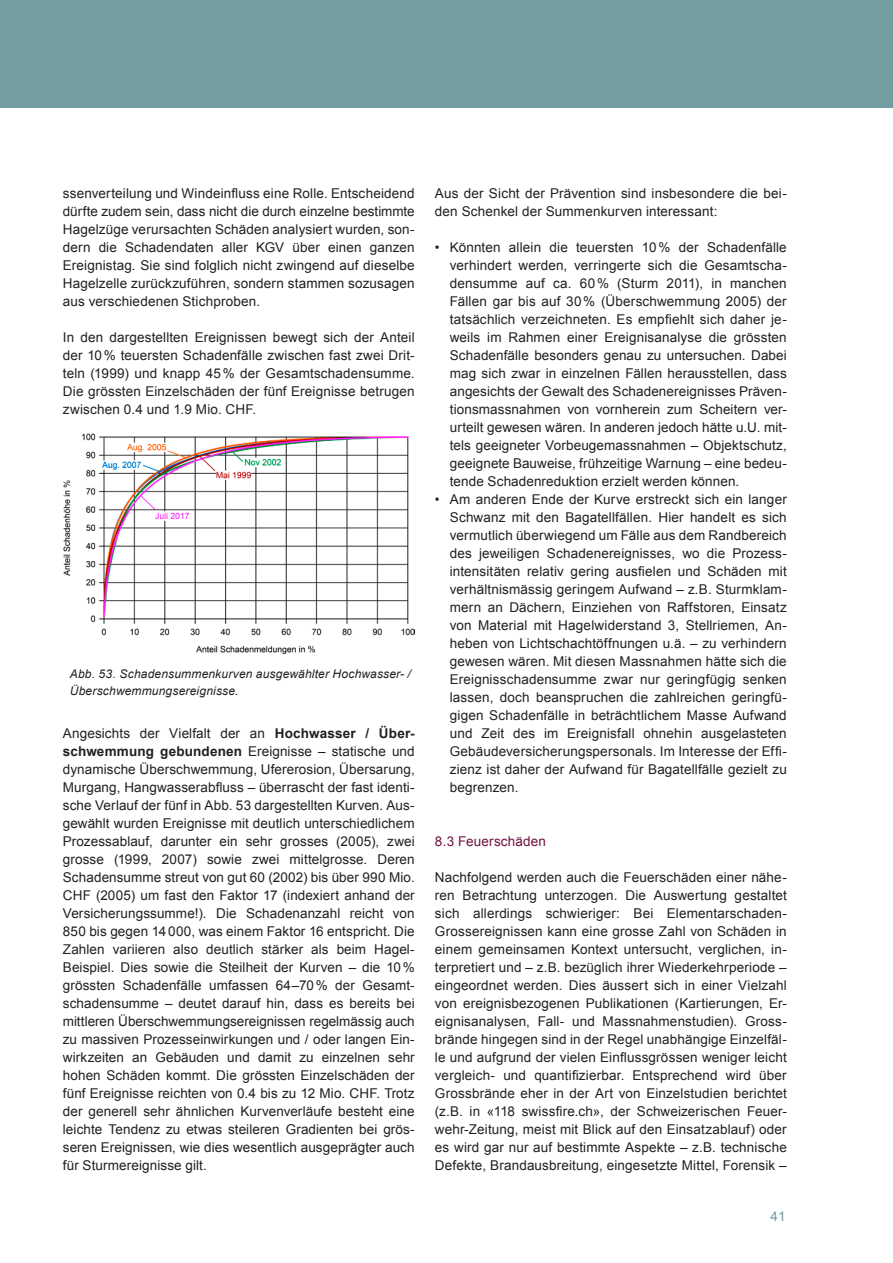
<style>
.page{position:relative;width:893px;height:1263px;background:#fff}
.page>*{position:absolute;margin:0;border:0;box-sizing:border-box;transform-origin:0 0}
.t1{font:13.5px/18px "Arial";letter-spacing:.01em;color:#231f20;text-align:justify}
.t2{font:13.5px "Arial";letter-spacing:.01em;color:#731243}
.t3{font:13.5px "Arial";color:#749da1}
.t4{font:italic 12px/16.5px "Arial";letter-spacing:.015em;color:#231f20}
.s1{font-weight:700}
</style>
<div class="page">
<div style="left:0;top:0;width:893px;height:108px;background:#749da1"></div>
<img style="left:63px;top:433px;width:352px;height:221px">
<p class="t1" style="left:63px;top:184px;width:353px">ssenverteilung und Windeinfluss eine Rolle. Entscheidend dürfte zudem sein, dass nicht die durch einzelne bestimmte Hagelzüge verursachten Schäden analysiert wurden, son&shy;dern die Schadendaten aller KGV über einen ganzen Ereignistag. Sie sind folglich nicht zwingend auf dieselbe Hagelzelle zurückzuführen, sondern stammen sozusagen aus verschiedenen Stichproben.</p>
<p class="t1" style="left:63px;top:328px;width:353px">In den dargestellten Ereignissen bewegt sich der Anteil der 10% teuersten Schadenfälle zwischen fast zwei Drit&shy;teln (1999) und knapp 45% der Gesamtschadensumme.<br>Die grössten Einzelschäden der fünf Ereignisse betrugen zwischen 0.4 und 1.9 Mio. CHF.</p>
<p class="t4" style="left:70px;top:666px;width:342px">Abb. 53. Schadensummenkurven ausgewählter Hochwasser- /<br>Überschwemmungsereignisse.</p>
<p class="t1" style="left:63px;top:724px;width:353px">Angesichts der Vielfalt der an <span class="s1">Hochwasser / Über&shy;schwemmung gebundenen</span> Ereignisse – statische und dynamische Überschwemmung, Ufererosion, Übersarung, Murgang, Hangwasserabfluss – überrascht der fast identi&shy;sche Verlauf der fünf in Abb. 53 dargestellten Kurven. Aus&shy;gewählt wurden Ereignisse mit deutlich unterschiedlichem Prozessablauf, darunter ein sehr grosses (2005), zwei grosse (1999, 2007) sowie zwei mittelgrosse. Deren Schadensumme streut von gut 60 (2002) bis über 990 Mio.<br>CHF (2005) um fast den Faktor 17 (indexiert anhand der Versicherungssumme!). Die Schadenanzahl reicht von 850 bis gegen 14000, was einem Faktor 16 entspricht. Die Zahlen variieren also deutlich stärker als beim Hagel-Beispiel. Dies sowie die Steilheit der Kurven – die 10% grössten Schadenfälle umfassen 64–70% der Gesamt&shy;schadensumme – deutet darauf hin, dass es bereits bei mittleren Überschwemmungsereignissen regelmässig auch zu massiven Prozesseinwirkungen und / oder langen Ein&shy;wirkzeiten an Gebäuden und damit zu einzelnen sehr hohen Schäden kommt. Die grössten Einzelschäden der fünf Ereignisse reichten von 0.4 bis zu 12 Mio. CHF. Trotz der generell sehr ähnlichen Kurvenverläufe besteht eine leichte Tendenz zu etwas steileren Gradienten bei grös&shy;seren Ereignissen, wie dies wesentlich ausgeprägter auch für Sturmereignisse gilt.</p>
<p class="t1" style="left:435px;top:184px;width:353px">Aus der Sicht der Prävention sind insbesondere die bei&shy;den Schenkel der Summenkurven interessant:</p>
<p class="t1" style="left:450px;top:238px;width:338px;text-indent:-15px">• Könnten allein die teuersten 10% der Schadenfälle verhindert werden, verringerte sich die Gesamtscha&shy;densumme auf ca. 60% (Sturm 2011), in manchen Fällen gar bis auf 30% (Überschwemmung 2005) der tatsächlich verzeichneten. Es empfiehlt sich daher je&shy;weils im Rahmen einer Ereignisanalyse die grössten Schadenfälle besonders genau zu untersuchen. Dabei mag sich zwar in einzelnen Fällen herausstellen, dass angesichts der Gewalt des Schadenereignisses Präven&shy;tionsmassnahmen von vornherein zum Scheitern ver&shy;urteilt gewesen wären. In anderen jedoch hätte u.U. mit&shy;tels geeigneter Vorbeugemassnahmen – Objektschutz, geeignete Bauweise, frühzeitige Warnung – eine bedeu&shy;tende Schadenreduktion erzielt werden können.</p>
<p class="t1" style="left:450px;top:490px;width:338px;text-indent:-15px">• Am anderen Ende der Kurve erstreckt sich ein langer Schwanz mit den Bagatellfällen. Hier handelt es sich vermutlich überwiegend um Fälle aus dem Randbereich des jeweiligen Schadenereignisses, wo die Prozess&shy;intensitäten relativ gering ausfielen und Schäden mit verhältnismässig geringem Aufwand – z.B. Sturmklam&shy;mern an Dächern, Einziehen von Raffstoren, Einsatz von Material mit Hagelwiderstand 3, Stellriemen, An&shy;heben von Lichtschachtöffnungen u.ä. – zu verhindern gewesen wären. Mit diesen Massnahmen hätte sich die Ereignisschadensumme zwar nur geringfügig senken lassen, doch beanspruchen die zahlreichen geringfü&shy;gigen Schadenfälle in beträchtlichem Masse Aufwand und Zeit des im Ereignisfall ohnehin ausgelasteten Gebäudeversicherungspersonals. Im Interesse der Effi&shy;zienz ist daher der Aufwand für Bagatellfälle gezielt zu begrenzen.</p>
<p class="t2" style="left:435px;top:832px;width:113px">8.3 Feuerschäden</p>
<p class="t1" style="left:435px;top:868px;width:353px">Nachfolgend werden auch die Feuerschäden einer nähe&shy;ren Betrachtung unterzogen. Die Auswertung gestaltet sich allerdings schwieriger: Bei Elementarschaden-Grossereignissen kann eine grosse Zahl von Schäden in einem gemeinsamen Kontext untersucht, verglichen, in&shy;terpretiert und – z.B. bezüglich ihrer Wiederkehrperiode – eingeordnet werden. Dies äussert sich in einer Vielzahl von ereignisbezogenen Publikationen (Kartierungen, Er&shy;eignisanalysen, Fall- und Massnahmenstudien). Gross&shy;brände hingegen sind in der Regel unabhängige Einzelfäl&shy;le und aufgrund der vielen Einflussgrössen weniger leicht vergleich- und quantifizierbar. Entsprechend wird über Grossbrände eher in der Art von Einzelstudien berichtet (z.B. in «118 swissfire.ch», der Schweizerischen Feuer&shy;wehr-Zeitung, meist mit Blick auf den Einsatzablauf) oder es wird gar nur auf bestimmte Aspekte – z.B. technische Defekte, Brandausbreitung, eingesetzte Mittel, Forensik –</p>
<p class="t3" style="left:771px;top:1207px;width:17px">41</p>
</div>
